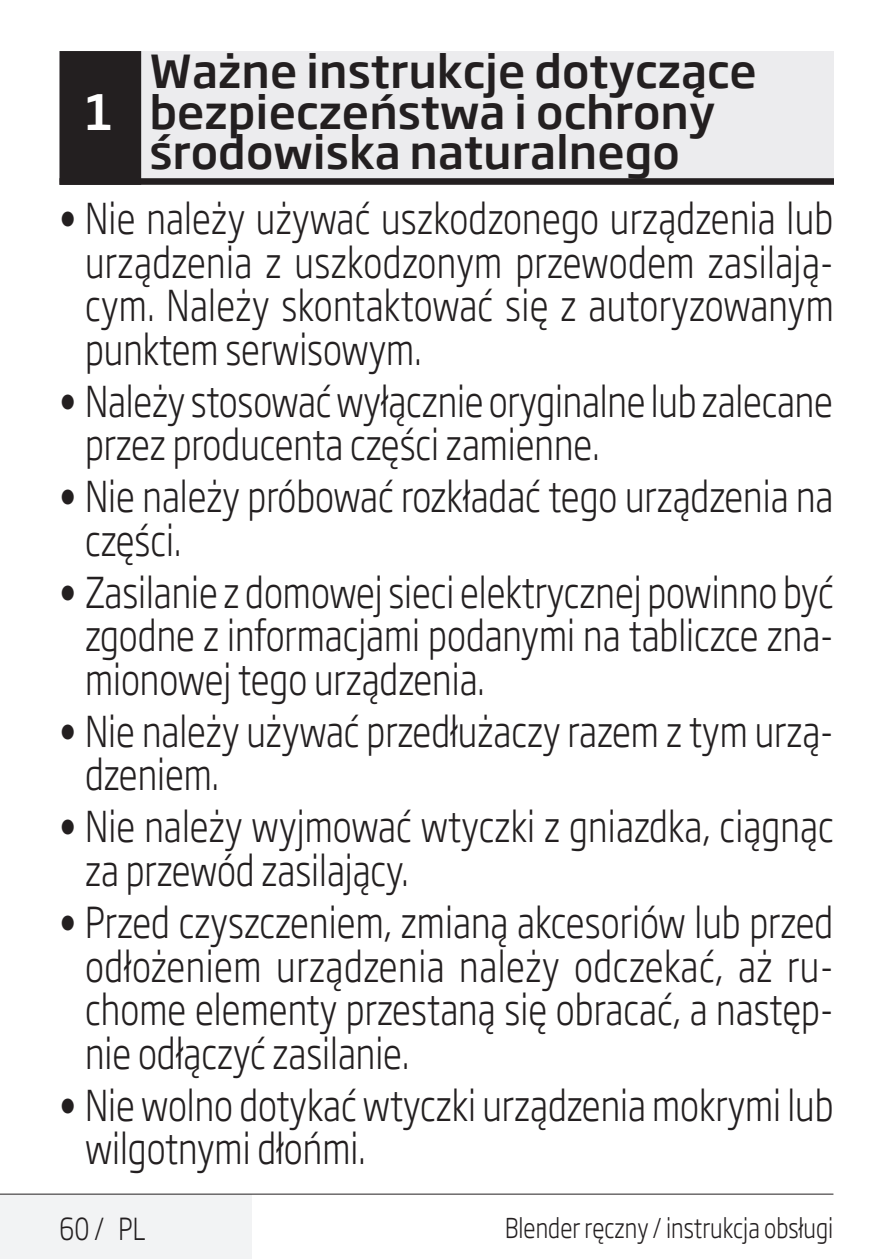
<style>
.page{position:relative;width:893px;height:1259px;background:#fff}
.page>*{position:absolute;margin:0;border:0;box-sizing:border-box;transform-origin:0 0}
.Unite_Baslik_Guvenli{font:500 48px "Soho Gothic Pro";color:#fff}
.Unite_Baslik_Guvenli-2{font:500 45px/40.5px "Soho Gothic Pro";color:#231f20}
.t1{font:300 42px/43.5px "Soho Gothic Pro";color:#231f20;scale:.8 1}
.Master_Sayfa_Sol_Num{font:300 30px "Soho Gothic Pro";color:#231f20;scale:.8 1}
.t2{font:300 27px "Soho Gothic Pro";color:#231f20;scale:.8 1}
.s1{font-family:"Helvetica Neue LT Pro";font-weight:700;font-stretch:condensed}
</style>
<div class="page">
<div style="left:60px;top:51px;width:773px;height:131px;background:#ececee"></div>
<div style="left:60px;top:179px;width:773px;height:5px;background:#231f20"></div>
<div style="left:61px;top:53px;width:79px;height:130px;background:#231f20"></div>
<div style="left:60px;top:51px;width:81px;height:134px;border:3px solid #231f20"></div>
<div style="left:0;top:1193px;width:252px;height:66px;background:#f2f3f4"></div>
<hr style="left:0;top:1193px;width:833px;height:1px;background:#231f20">
<p class="Unite_Baslik_Guvenli" style="left:85px;top:75px;width:29px">1</p>
<p class="Unite_Baslik_Guvenli-2" style="left:150px;top:48px;width:609px">Ważne instrukcje dotyczące bezpieczeństwa i ochrony środowiska naturalnego</p>
<p class="t1" style="left:85px;top:194px;width:937px;text-align:justify;text-indent:-26px"><span class="s1">•</span> Nie należy używać uszkodzonego urządzenia lub urządzenia z uszkodzonym przewodem zasilają&shy;cym. Należy skontaktować się z autoryzowanym punktem serwisowym.</p>
<p class="t1" style="left:85px;top:377px;width:936px;text-indent:-26px"><span class="s1">•</span> Należy stosować wyłącznie oryginalne lub zalecane przez producenta części zamienne.</p>
<p class="t1" style="left:85px;top:472px;width:937px;text-indent:-26px"><span class="s1">•</span> Nie należy próbować rozkładać tego urządzenia na części.</p>
<p class="t1" style="left:85px;top:568px;width:937px;text-align:justify;text-indent:-26px"><span class="s1">•</span> Zasilanie z domowej sieci elektrycznej powinno być zgodne z informacjami podanymi na tabliczce zna&shy;mionowej tego urządzenia.</p>
<p class="t1" style="left:85px;top:707px;width:937px;text-indent:-26px"><span class="s1">•</span> Nie należy używać przedłużaczy razem z tym urzą&shy;dzeniem.</p>
<p class="t1" style="left:85px;top:802px;width:937px;text-indent:-26px"><span class="s1">•</span> Nie należy wyjmować wtyczki z gniazdka, ciągnąc za przewód zasilający.</p>
<p class="t1" style="left:85px;top:898px;width:937px;text-align:justify;text-indent:-26px"><span class="s1">•</span> Przed czyszczeniem, zmianą akcesoriów lub przed odłożeniem urządzenia należy odczekać, aż ru&shy;chome elementy przestaną się obracać, a następ&shy;nie odłączyć zasilanie.</p>
<p class="t1" style="left:85px;top:1080px;width:937px;text-indent:-26px"><span class="s1">•</span> Nie wolno dotykać wtyczki urządzenia mokrymi lub wilgotnymi dłońmi.</p>
<p class="Master_Sayfa_Sol_Num" style="left:60px;top:1205px;width:109px">60 / PL</p>
<p class="t2" style="left:505px;top:1206px;width:412px">Blender ręczny / instrukcja obsługi</p>
</div>
